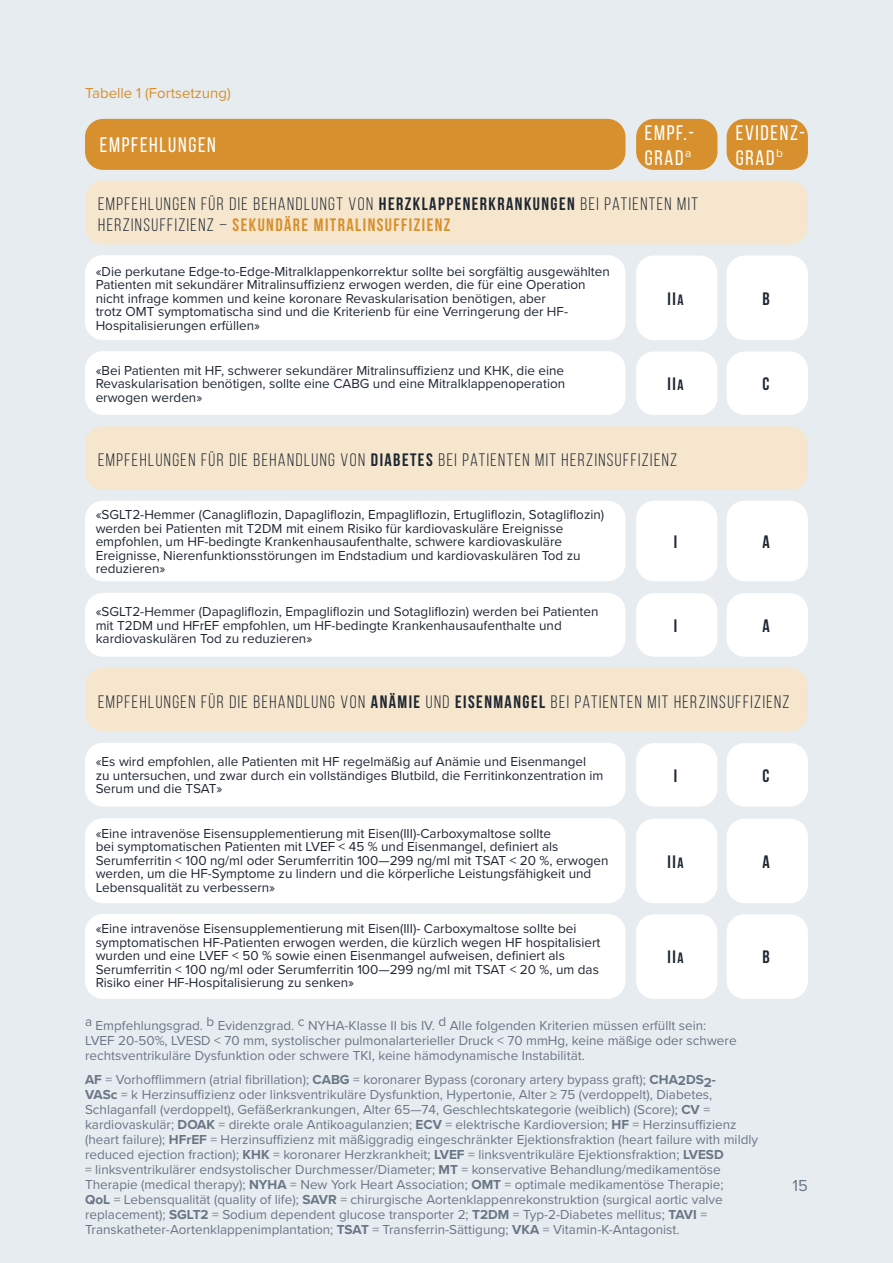
<style>
.page{position:relative;width:893px;height:1263px;background:#e7ecf0}
.page>*{position:absolute;margin:0;border:0;box-sizing:border-box;transform-origin:0 0}
.t1{font:21px/25.2px "Bebas Neue";letter-spacing:.08em;color:#fff}
.t2{font:18px/21.6px "Bebas Neue";letter-spacing:.08em;color:#1e2733}
.t3{font:700 18px "Bebas Neue";letter-spacing:.08em;color:#1e2733}
.t4{font:16.5px "Proxima Nova";color:#697686}
.t5{font:15px "Proxima Nova";color:#d7902d}
.t6{font:13.5px/13.5px "Proxima Nova";color:#1e2733}
.t7{font:13.5px/15px "Proxima Nova";color:#697686}
.s1{font-weight:700}
.s2{font-weight:700;color:#d7902d}
.s3{font-size:15px}
</style>
<div class="page">
<div style="left:636px;top:255px;width:81px;height:85px;background:#fff;border-radius:18px"></div>
<div style="left:636px;top:501px;width:81px;height:80px;background:#fff;border-radius:18px"></div>
<div style="left:636px;top:743px;width:81px;height:63px;background:#fff;border-radius:18px"></div>
<div style="left:636px;top:593px;width:81px;height:64px;background:#fff;border-radius:18px"></div>
<div style="left:636px;top:819px;width:81px;height:84px;background:#fff;border-radius:18px"></div>
<div style="left:636px;top:914px;width:81px;height:85px;background:#fff;border-radius:18px"></div>
<div style="left:636px;top:351px;width:81px;height:64px;background:#fff;border-radius:18px"></div>
<div style="left:727px;top:255px;width:81px;height:85px;background:#fff;border-radius:18px"></div>
<div style="left:727px;top:501px;width:81px;height:80px;background:#fff;border-radius:18px"></div>
<div style="left:727px;top:743px;width:81px;height:63px;background:#fff;border-radius:18px"></div>
<div style="left:727px;top:593px;width:81px;height:64px;background:#fff;border-radius:18px"></div>
<div style="left:727px;top:819px;width:81px;height:84px;background:#fff;border-radius:18px"></div>
<div style="left:727px;top:914px;width:81px;height:85px;background:#fff;border-radius:18px"></div>
<div style="left:727px;top:351px;width:81px;height:64px;background:#fff;border-radius:18px"></div>
<div style="left:85px;top:181px;width:723px;height:63px;background:#f5e6cd;border-radius:18px"></div>
<div style="left:85px;top:426px;width:723px;height:64px;background:#f5e6cd;border-radius:18px"></div>
<div style="left:85px;top:668px;width:723px;height:63px;background:#f5e6cd;border-radius:18px"></div>
<div style="left:85px;top:255px;width:540px;height:85px;background:#fff;border-radius:18px"></div>
<div style="left:85px;top:501px;width:540px;height:80px;background:#fff;border-radius:18px"></div>
<div style="left:85px;top:743px;width:540px;height:63px;background:#fff;border-radius:18px"></div>
<div style="left:85px;top:593px;width:540px;height:64px;background:#fff;border-radius:18px"></div>
<div style="left:85px;top:818px;width:540px;height:85px;background:#fff;border-radius:18px"></div>
<div style="left:85px;top:914px;width:540px;height:85px;background:#fff;border-radius:18px"></div>
<div style="left:85px;top:351px;width:540px;height:64px;background:#fff;border-radius:18px"></div>
<div style="left:636px;top:119px;width:81px;height:51px;background:#d7902d;border-radius:18px"></div>
<div style="left:727px;top:119px;width:81px;height:51px;background:#d7902d;border-radius:18px"></div>
<div style="left:85px;top:119px;width:540px;height:51px;background:#d7902d;border-radius:18px"></div>
<p class="t5" style="left:85px;top:82px;width:147px">Tabelle 1 (Fortsetzung)</p>
<h1 class="t1" style="left:100px;top:132px;width:118px">EMPFEHLUNGEN</h1>
<h1 class="t1" style="left:645px;top:120px;width:51px">EMPF.-<br>GRAD<sup>a</sup></h1>
<h1 class="t1" style="left:736px;top:120px;width:71px">EVIDENZ-<br>GRAD<sup>b</sup></h1>
<h2 class="t2" style="left:98px;top:192px;width:601px">EMPFEHLUNGEN FÜR DIE BEHANDLUNGT VON <span class="s1">HERZKLAPPENERKRANKUNGEN</span> BEI PATIENTEN MIT<br>HERZINSUFFIZIENZ – <span class="s2">SEKUNDÄRE MITRALINSUFFIZIENZ</span></h2>
<p class="t6" style="left:96px;top:264px;width:516px">«Die perkutane Edge-to-Edge-Mitralklappenkorrektur sollte bei sorgfältig ausgewählten Patienten mit sekundärer Mitralinsuffizienz erwogen werden, die für eine Operation nicht infrage kommen und keine koronare Revaskularisation benötigen, aber<br>trotz OMT symptomatischa sind und die Kriterienb für eine Verringerung der HF-Hospitalisierungen erfüllen»</p>
<p class="t6" style="left:96px;top:363px;width:471px;text-align:justify">«Bei Patienten mit HF, schwerer sekundärer Mitralinsuffizienz und KHK, die eine Revaskularisation benötigen, sollte eine CABG und eine Mitralklappenoperation erwogen werden»</p>
<h2 class="t3" style="left:668px;top:288px;width:17px">II<span class="s3">A</span></h2>
<h2 class="t3" style="left:668px;top:374px;width:17px">II<span class="s3">A</span></h2>
<h2 class="t2" style="left:98px;top:449px;width:580px">EMPFEHLUNGEN FÜR DIE BEHANDLUNG VON <span class="s1">DIABETES</span> BEI PATIENTEN MIT HERZINSUFFIZIENZ</h2>
<p class="t6" style="left:96px;top:507px;width:510px">«SGLT2-Hemmer (Canagliflozin, Dapagliflozin, Empagliflozin, Ertugliflozin, Sotagliflozin) werden bei Patienten mit T2DM mit einem Risiko für kardiovaskuläre Ereignisse empfohlen, um HF-bedingte Krankenhausaufenthalte, schwere kardiovaskuläre Ereignisse, Nierenfunktionsstörungen im Endstadium und kardiovaskulären Tod zu reduzieren»</p>
<p class="t6" style="left:96px;top:604px;width:504px">«SGLT2-Hemmer (Dapagliflozin, Empagliflozin und Sotagliflozin) werden bei Patienten mit T2DM und HFrEF empfohlen, um HF-bedingte Krankenhausaufenthalte und kardiovaskulären Tod zu reduzieren»</p>
<h2 class="t3" style="left:674px;top:532px;width:5px">I</h2>
<h2 class="t3" style="left:674px;top:616px;width:5px">I</h2>
<h2 class="t3" style="left:762px;top:288px;width:9px">B</h2>
<h2 class="t3" style="left:762px;top:374px;width:8px">C</h2>
<h2 class="t3" style="left:762px;top:532px;width:9px">A</h2>
<h2 class="t3" style="left:762px;top:616px;width:9px">A</h2>
<h2 class="t2" style="left:98px;top:691px;width:693px">EMPFEHLUNGEN FÜR DIE BEHANDLUNG VON <span class="s1">ANÄMIE</span> UND <span class="s1">EISENMANGEL</span> BEI PATIENTEN MIT HERZINSUFFIZIENZ</h2>
<p class="t6" style="left:96px;top:754px;width:509px">«Es wird empfohlen, alle Patienten mit HF regelmäßig auf Anämie und Eisenmangel<br>zu untersuchen, und zwar durch ein vollständiges Blutbild, die Ferritinkonzentration im<br>Serum und die TSAT»</p>
<p class="t6" style="left:96px;top:826px;width:514px">«Eine intravenöse Eisensupplementierung mit Eisen(III)-Carboxymaltose sollte<br>bei symptomatischen Patienten mit LVEF &lt; 45 % und Eisenmangel, definiert als Serumferritin &lt; 100 ng/ml oder Serumferritin 100—299 ng/ml mit TSAT &lt; 20 %, erwogen werden, um die HF-Symptome zu lindern und die körperliche Leistungsfähigkeit und Lebensqualität zu verbessern»</p>
<p class="t6" style="left:96px;top:921px;width:506px">«Eine intravenöse Eisensupplementierung mit Eisen(III)- Carboxymaltose sollte bei symptomatischen HF-Patienten erwogen werden, die kürzlich wegen HF hospitalisiert wurden und eine LVEF &lt; 50 % sowie einen Eisenmangel aufweisen, definiert als Serumferritin &lt; 100 ng/ml oder Serumferritin 100—299 ng/ml mit TSAT &lt; 20 %, um das Risiko einer HF-Hospitalisierung zu senken»</p>
<h2 class="t3" style="left:674px;top:765px;width:5px">I</h2>
<h2 class="t3" style="left:668px;top:852px;width:17px">II<span class="s3">A</span></h2>
<h2 class="t3" style="left:668px;top:947px;width:17px">II<span class="s3">A</span></h2>
<h2 class="t3" style="left:762px;top:765px;width:8px">C</h2>
<h2 class="t3" style="left:762px;top:852px;width:9px">A</h2>
<h2 class="t3" style="left:762px;top:947px;width:9px">B</h2>
<p class="t7" style="left:85px;top:1017px;width:653px">a Empfehlungsgrad. b Evidenzgrad. c NYHA-Klasse II bis IV. d Alle folgenden Kriterien müssen erfüllt sein:<br>LVEF 20-50%, LVESD &lt; 70 mm, systolischer pulmonalarterieller Druck &lt; 70 mmHg, keine mäßige oder schwere rechtsventrikuläre Dysfunktion oder schwere TKI, keine hämodynamische Instabilität.</p>
<p class="t7" style="left:85px;top:1071px;width:675px"><span class="s1">AF</span> = Vorhofflimmern (atrial fibrillation); <span class="s1">CABG</span> = koronarer Bypass (coronary artery bypass graft); <span class="s1">CHA2DS2-<br>VASc</span> = k Herzinsuffizienz oder linksventrikuläre Dysfunktion, Hypertonie, Alter ≥ 75 (verdoppelt), Diabetes, Schlaganfall (verdoppelt), Gefäßerkrankungen, Alter 65—74, Geschlechtskategorie (weiblich) (Score); <span class="s1">CV</span> = kardiovaskulär; <span class="s1">DOAK</span> = direkte orale Antikoagulanzien; <span class="s1">ECV</span> = elektrische Kardioversion; <span class="s1">HF</span> = Herzinsuffizienz (heart failure); <span class="s1">HFrEF</span> = Herzinsuffizienz mit mäßiggradig eingeschränkter Ejektionsfraktion (heart failure with mildly reduced ejection fraction); <span class="s1">KHK</span> = koronarer Herzkrankheit; <span class="s1">LVEF</span> = linksventrikuläre Ejektionsfraktion; <span class="s1">LVESD<br></span>= linksventrikulärer endsystolischer Durchmesser/Diameter; <span class="s1">MT</span> = konservative Behandlung/medikamentöse Therapie (medical therapy); <span class="s1">NYHA</span> = New York Heart Association; <span class="s1">OMT</span> = optimale medikamentöse Therapie;<br><span class="s1">QoL</span> = Lebensqualität (quality of life); <span class="s1">SAVR</span> = chirurgische Aortenklappenrekonstruktion (surgical aortic valve replacement); <span class="s1">SGLT2</span> = Sodium dependent glucose transporter 2; <span class="s1">T2DM</span> = Typ-2-Diabetes mellitus; <span class="s1">TAVI</span> = Transkatheter-Aortenklappenimplantation; <span class="s1">TSAT</span> = Transferrin-Sättigung; <span class="s1">VKA</span> = Vitamin-K-Antagonist.</p>
<p class="t4" style="left:793px;top:1173px;width:17px">15</p>
</div>
